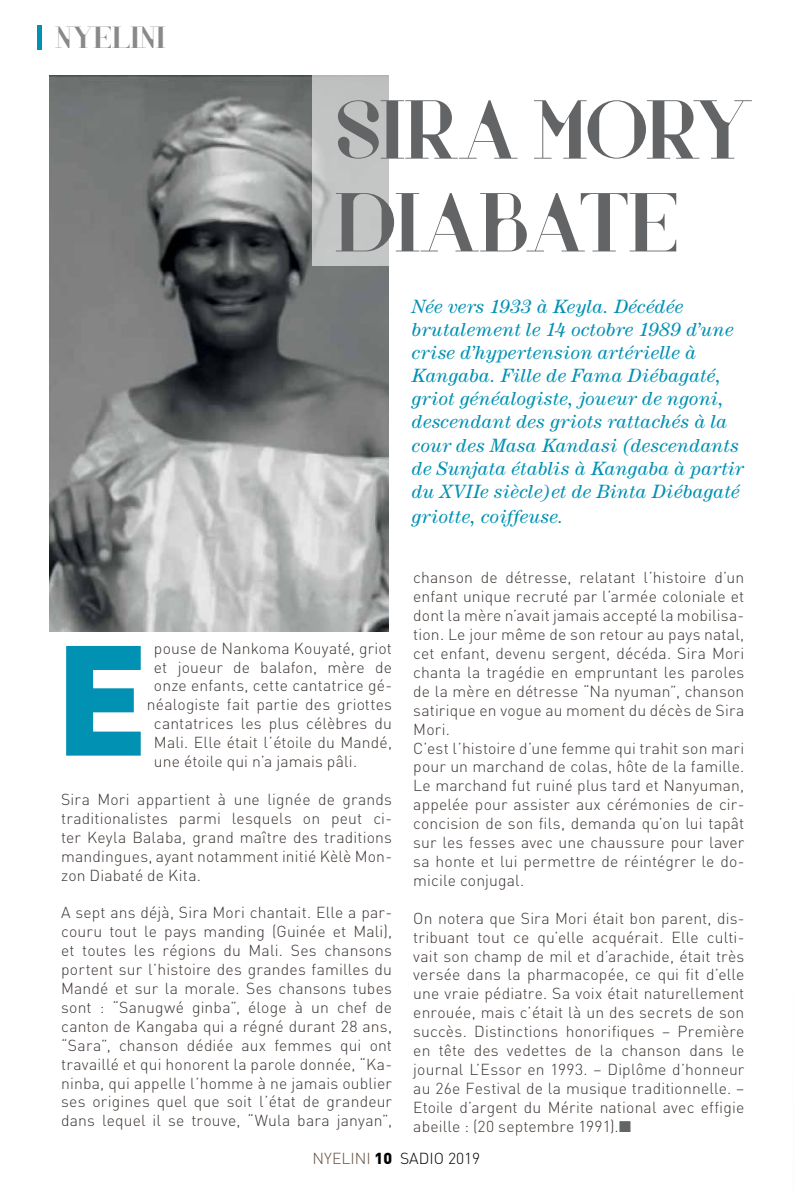
<style>
.page{position:relative;width:794px;height:1191px;background:#fff}
.page>*{position:absolute;margin:0;border:0;box-sizing:border-box;transform-origin:0 0}
.t1{font:85.75px/92.8px "Voor";color:#636466;text-align:right}
.t2{font:31.5px "Voor";color:#88898b}
.t3{font:italic 19.25px/23.1px "Century";letter-spacing:.015em;color:#0091b3}
.t4{font:300 15.75px/18.9px "DIN";letter-spacing:.01em;color:#3c3531;text-align:justify}
.t5{font:300 15.75px "DIN";color:#000}
.s1{color:#636466}
.s2{color:#604e42}
.s3{font-weight:900}
</style>
<div class="page">
<svg style="left:793px;top:1004px;width:1px;height:187px"></svg>
<img style="left:50px;top:75px;width:339px;height:556px">
<div style="left:37px;top:25px;width:5px;height:25px;background:#0091b3"></div>
<svg style="left:66px;top:646px;width:75px;height:109px"></svg>
<div style="left:313px;top:75px;width:76px;height:190px;background:#c2c4c4"></div>
<h2 class="t2" style="left:55px;top:19px;width:111px">Nyelini</h2>
<h1 class="t1" style="left:336px;top:84px;width:254px">MORY<br>DIABATE</h1>
<h1 class="t1" style="left:336px;top:84px;width:46px">SIRA</h1>
<p class="t3" style="left:412px;top:294px;width:334px">Née vers 1933 à Keyla. Décédée brutalement le 14 octobre 1989 d’une crise d’hypertension artérielle à Kangaba. Fille de Fama Diébagaté, griot généalogiste, joueur de ngoni, descendant des griots rattachés à la cour des Masa Kandasi (descendants de Sunjata établis à Kangaba à partir du XVIIe siècle)et de Binta Diébagaté</p>
<p class="t3" style="left:412px;top:504px;width:153px">griotte, coiffeuse.</p>
<p class="t4" style="left:154px;top:638px;width:239px">pouse de Nankoma Kouyaté, griot</p>
<p class="t4" style="left:154px;top:657px;width:239px">et joueur de balafon, mère de</p>
<p class="t4" style="left:154px;top:676px;width:239px">onze enfants, cette cantatrice gé-</p>
<p class="t4" style="left:147px;top:695px;width:247px">néalogiste fait partie des griottes</p>
<p class="t4" style="left:154px;top:714px;width:240px">cantatrices les plus célèbres du</p>
<p class="t4" style="left:154px;top:733px;width:240px">Mali. Elle était l’étoile du Mandé,</p>
<p class="t4" style="left:154px;top:752px;width:205px">une étoile qui n’a jamais pâli.</p>
<p class="t4" style="left:61px;top:789px;width:332px">Sira Mori appartient à une lignée de grands traditionalistes parmi lesquels on peut ci&shy;ter Keyla Balaba, grand maître des traditions mandingues, ayant notamment initié Kèlè Mon&shy;zon D iabaté de Kita.</p>
<p class="t4" style="left:61px;top:903px;width:332px">A sept ans déjà, Sira Mori chantait. Elle a par&shy;couru tout le pays manding (Guinée et Mali), et toutes les régions du Mali. Ses chansons portent sur l’histoire des grandes familles du Mandé et sur la morale. Ses chansons tubes sont : “Sanugwé ginba”, éloge à un chef de canton de Kangaba qui a régné durant 28 ans, “Sara”, chanson dédiée aux femmes qui ont travaillé et qui honorent la parole donnée, “Ka&shy;ninba, qui appelle l’homme à ne jamais oublier ses origines quel que soit l’état de grandeur dans lequel il se trouve, “Wula bara janyan”,</p>
<p class="t4" style="left:413px;top:568px;width:332px;text-align:left">chanson de détresse, relatant l’histoire d’un enfant unique recruté par l’armée coloniale et dont la mère n’avait jamais accepté la mobilisa&shy;tion. Le jour même de son retour au pays natal, cet enfant, devenu sergent, décéda. Sira Mori chanta la tragédie en empruntant les paroles de la mère en détresse “Na nyuman”, chanson satirique en vogue au moment du décès de Sira Mori.<br>C’est l’histoire d’une femme qui trahit son mari pour un marchand de colas, hôte de la famille.<br>Le marchand fut ruiné plus tard et Nanyuman, appelée pour assister aux cérémonies de cir&shy;concision de son fils, demanda qu’on lui tapât sur les fesses avec une chaussure pour laver sa honte et lui permettre de réintégrer le do&shy;micile conjugal.</p>
<p class="t4" style="left:413px;top:908px;width:332px">On notera que Sira Mori était bon parent, dis&shy;tribuant tout ce qu’elle acquérait. Elle culti&shy;vait son champ de mil et d’arachide, était très versée dans la pharmacopée, ce qui fit d’elle une vraie pédiatre. Sa voix était naturellement enrouée, mais c’était là un des secrets de son succès. Distinctions honorifiques – Première en tête des vedettes de la chanson dans le journal L’Essor en 1993. – Diplôme d’honneur au 26e Festival de la musique traditionnelle. – Etoile d’argent du Mérite national avec effigie abeille : (20 septembre 1991).<span class="s1">■</span></p>
<p class="t5" style="left:312px;top:1149px;width:169px"><span class="s2">Nyelin i</span> <span class="s3">10</span> sadio 2019</p>
</div>
